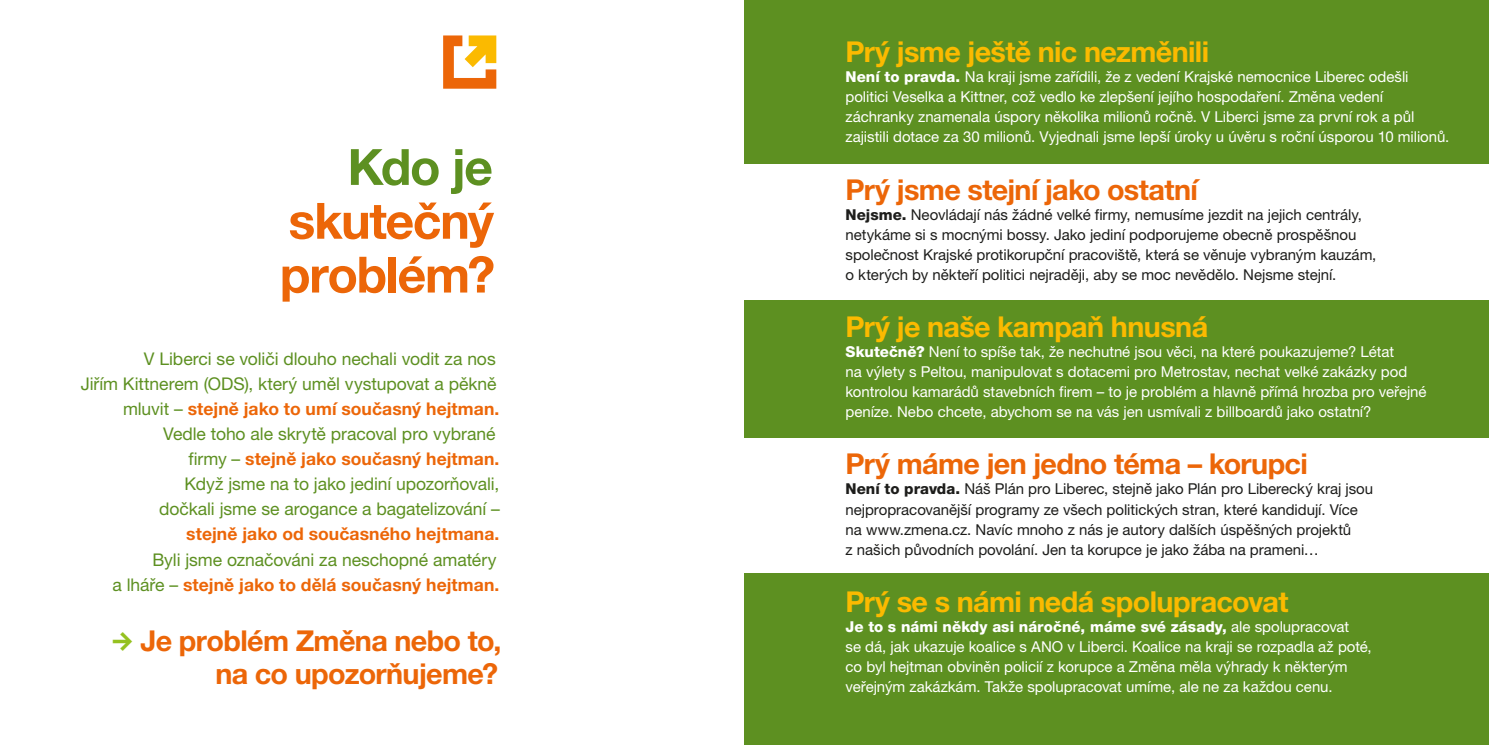
<style>
.page{position:relative;width:1489px;height:745px;background:#fff}
.page>*{position:absolute;margin:0;border:0;box-sizing:border-box;transform-origin:0 0}
.t1{font:700 50px/53.8px "Helvetica Neue CE";letter-spacing:-.03em;color:#ec6608}
.t2{font:700 50px "Helvetica Neue CE";color:#5d9021}
.t3{font:700 28.75px/32.5px "Helvetica Neue CE";letter-spacing:-.02em;color:#ec6608;text-align:right}
.t4{font:700 28.75px "Helvetica Neue CE";letter-spacing:-.02em;color:#fbba00}
.t5{font:17.5px/25px "Helvetica Neue CE";letter-spacing:-.005em;color:#5d9021;text-align:right}
.t6{font:700 17.5px "Helvetica Neue CE";letter-spacing:.005em;color:#ec6608}
.t7{font:15px/20px "Helvetica Neue CE";letter-spacing:-.005em;color:#fff}
.t8{font:15px/20px "Helvetica Neue CE";letter-spacing:-.005em;color:#1d1d1b}
.s1{font-weight:700;color:#ec6608}
.s2{font-weight:800}
</style>
<div class="page">
<svg style="left:443px;top:35px;width:53px;height:54px"></svg>
<div style="left:744px;top:0;width:744px;height:163px;background:#5d9021"></div>
<div style="left:744px;top:300px;width:744px;height:138px;background:#5d9021"></div>
<div style="left:744px;top:573px;width:744px;height:171px;background:#5d9021"></div>
<h1 class="t2" style="left:347px;top:136px;width:147px">Kdo je</h1>
<h1 class="t1" style="left:280px;top:194px;width:217px">skutečný problém?</h1>
<p class="t5" style="left:81px;top:346px;width:421px">V Liberci se voliči dlouho nechali vodit za nos<br>Jiřím Kittnerem (ODS), který uměl vystupovat a pěkně mluvit – <span class="s1">stejně jako to umí současný hejtman.<br></span>Vedle toho ale skrytě pracoval pro vybrané<br>firmy – <span class="s1">stejně jako současný hejtman.<br></span>Když jsme na to jako jediní upozorňovali,<br>dočkali jsme se arogance a bagatelizování –</p>
<p class="t6" style="left:186px;top:523px;width:315px">stejně jako od současného hejtmana.</p>
<p class="t5" style="left:112px;top:546px;width:388px">Byli jsme označováni za neschopné amatéry<br>a lháře – <span class="s1">stejně jako to dělá současný hejtman.</span></p>
<h2 class="t3" style="left:140px;top:624px;width:362px">Je problém Změna nebo to, na co upozorňujeme?</h2>
<h2 class="t4" style="left:845px;top:34px;width:365px">Prý jsme ještě nic nezměnili</h2>
<p class="t7" style="left:845px;top:67px;width:605px"><span class="s2">Není to pravda.</span> Na kraji jsme zařídili, že z vedení Krajské nemocnice Liberec odešli politici Veselka a Kittner, což vedlo ke zlepšení jejího hospodaření. Změna vedení záchranky znamenala úspory několika milionů ročně. V Liberci jsme za první rok a půl zajistili dotace za 30 milionů. Vyjednali jsme lepší úroky u úvěru s roční úsporou 10 milionů.</p>
<h2 class="t3" style="left:845px;top:173px;width:354px">Prý jsme stejní jako ostatní</h2>
<p class="t8" style="left:845px;top:204px;width:532px"><span class="s2">Nejsme.</span> Neovládají nás žádné velké firmy, nemusíme jezdit na jejich centrály, netykáme si s mocnými bossy. Jako jediní podporujeme obecně prospěšnou společnost Krajské protikorupční pracoviště, která se věnuje vybraným kauzám, o kterých by někteří politici nejraději, aby se moc nevědělo. Nejsme stejní.</p>
<h2 class="t4" style="left:845px;top:309px;width:364px">Prý je naše kampaň hnusná</h2>
<p class="t7" style="left:845px;top:341px;width:582px"><span class="s2">Skutečně?</span> Není to spíše tak, že nechutné jsou věci, na které poukazujeme? Létat<br>na výlety s Peltou, manipulovat s dotacemi pro Metrostav, nechat velké zakázky pod kontrolou kamarádů stavebních firem – to je problém a hlavně přímá hrozba pro veřejné peníze. Nebo chcete, abychom se na vás jen usmívali z billboardů jako ostatní?</p>
<h2 class="t3" style="left:845px;top:448px;width:464px">Prý máme jen jedno téma – korupci</h2>
<p class="t8" style="left:845px;top:479px;width:529px"><span class="s2">Není to pravda.</span> Náš Plán pro Liberec, stejně jako Plán pro Liberecký kraj jsou nejpropracovanější programy ze všech politických stran, které kandidují. Více na www.zmena.cz. Navíc mnoho z nás je autory dalších úspěšných projektů<br>z našich původních povolání. Jen ta korupce je jako žába na prameni…</p>
<h2 class="t4" style="left:845px;top:583px;width:444px">Prý se s námi nedá spolupracovat</h2>
<p class="t7" style="left:845px;top:616px;width:527px"><span class="s2">Je to s námi někdy asi náročné, máme své zásady,</span> ale spolupracovat<br>se dá, jak ukazuje koalice s ANO v Liberci. Koalice na kraji se rozpadla až poté, co byl hejtman obviněn policií z korupce a Změna měla výhrady k některým veřejným zakázkám. Takže spolupracovat umíme, ale ne za každou cenu.</p>
</div>
